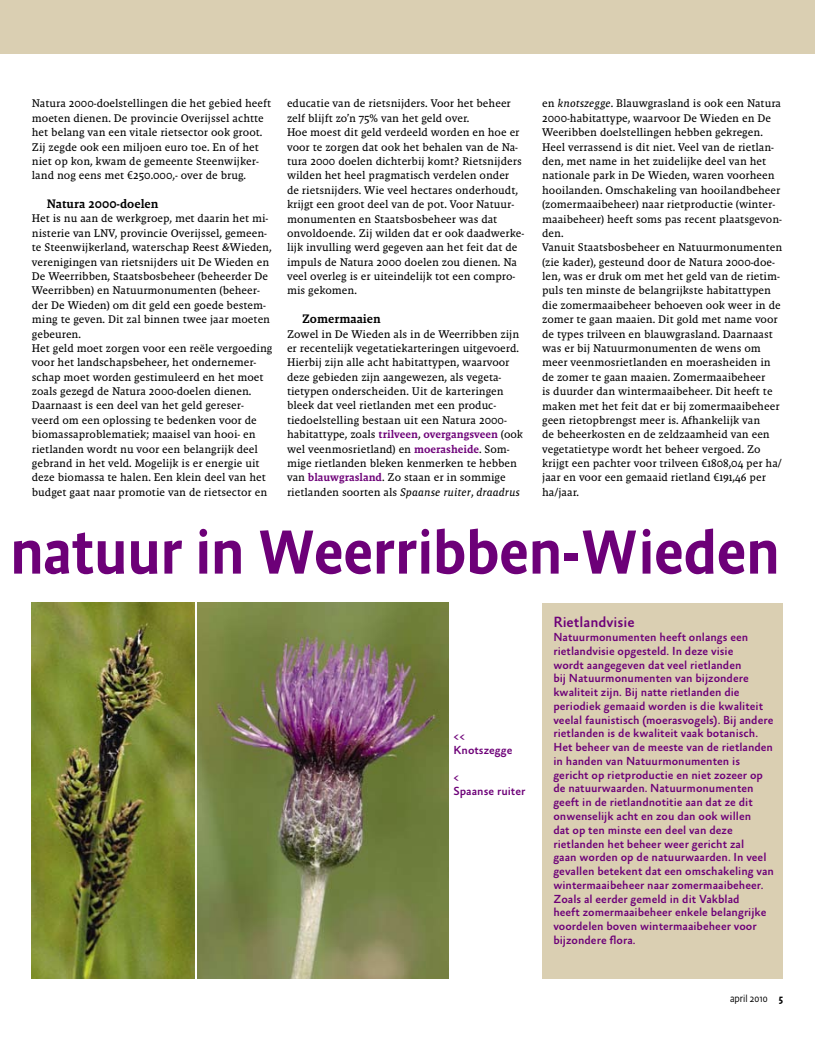
<style>
.page{position:relative;width:815px;height:1046px;background:#fff}
.page>*{position:absolute;margin:0;border:0;box-sizing:border-box;transform-origin:0 0}
.t1{font:500 63.12px "Absara Sans LF Head";color:#6d0078}
.t2{font:500 15px "Absara Sans";color:#6d0078}
.t3{font:12.5px "Malaga Med";color:#000}
.t4{font:500 11.88px/13.8px "Absara Sans";color:#6d0078}
.t5{font:11.25px/14.4px "Malaga Reg";color:#000}
.t6{font:300 10.38px "Absara Sans Head";color:#000}
.s1{font-family:"Malaga Med";color:#6d0078}
.s2{font-style:italic}
.s3{font-weight:500}
</style>
<div class="page">
<div style="left:0;top:0;width:815px;height:53px;background:#dacfb2"></div>
<img style="left:32px;top:602px;width:162px;height:376px">
<img style="left:197px;top:602px;width:252px;height:376px">
<div style="left:542px;top:602px;width:241px;height:376px;background:#dacfb2"></div>
<p class="t5" style="left:32px;top:96px;width:241px">Natura 2000-doelstellingen die het gebied heeft moeten dienen. De provincie Overijssel achtte het belang van een vitale rietsector ook groot.<br>Zij zegde ook een miljoen euro toe. En of het niet op kon, kwam de gemeente Steenwijker&shy;land nog eens met €250.000,- over de brug.</p>
<p class="t3" style="left:47px;top:197px;width:113px">Natura 2000-doelen</p>
<p class="t5" style="left:32px;top:211px;width:242px">Het is nu aan de werkgroep, met daarin het mi&shy;nisterie van LNV, provincie Overijssel, gemeen&shy;te Steenwijkerland, waterschap Reest &amp;Wieden, verenigingen van rietsnijders uit De Wieden en De Weerribben, Staatsbosbeheer (beheerder De Weerribben) en Natuurmonumenten (beheer&shy;der De Wieden) om dit geld een goede bestem&shy;ming te geven. Dit zal binnen twee jaar moeten gebeuren.<br>Het geld moet zorgen voor een reële vergoeding voor het landschapsbeheer, het ondernemer&shy;schap moet worden gestimuleerd en het moet zoals gezegd de Natura 2000-doelen dienen.<br>Daarnaast is een deel van het geld gereser&shy;veerd om een oplossing te bedenken voor de biomassaproblematiek; maaisel van hooi- en rietlanden wordt nu voor een belangrijk deel gebrand in het veld. Mogelijk is er energie uit deze biomassa te halen. Een klein deel van het budget gaat naar promotie van de rietsector en</p>
<p class="t5" style="left:287px;top:96px;width:239px">educatie van de rietsnijders. Voor het beheer zelf blijft zo’n 75% van het geld over.<br>Hoe moest dit geld verdeeld worden en hoe er voor te zorgen dat ook het behalen van de Na&shy;tura 2000 doelen dichterbij komt? Rietsnijders wilden het heel pragmatisch verdelen onder<br>de rietsnijders. Wie veel hectares onderhoudt, krijgt een groot deel van de pot. Voor Natuur&shy;monumenten en Staatsbosbeheer was dat onvoldoende. Zij wilden dat er ook daadwerke&shy;lijk invulling werd gegeven aan het feit dat de impuls de Natura 2000 doelen zou dienen. Na veel overleg is er uiteindelijk tot een compro&shy;mis gekomen.</p>
<p class="t3" style="left:302px;top:312px;width:80px">Zomermaaien</p>
<p class="t5" style="left:287px;top:326px;width:238px">Zowel in De Wieden als in de Weerribben zijn er recentelijk vegetatiekarteringen uitgevoerd.<br>Hierbij zijn alle acht habitattypen, waarvoor deze gebieden zijn aangewezen, als vegeta&shy;tietypen onderscheiden. Uit de karteringen bleek dat veel rietlanden met een produc&shy;tiedoelstelling bestaan uit een Natura 2000- habitattype, zoals <span class="s1">trilveen</span>, <span class="s1">overgangsveen</span> (ook wel veenmosrietland) en <span class="s1">moerasheide</span>. Som&shy;mige rietlanden bleken kenmerken te hebben van <span class="s1">blauwgrasland</span>. Zo staan er in sommige rietlanden soorten als <span class="s2">Spaanse ruiter</span>, <span class="s2">draadrus</span></p>
<p class="t5" style="left:542px;top:96px;width:242px">en <span class="s2">knotszegge</span>. Blauwgrasland is ook een Natura 2000-habitattype, waarvoor De Wieden en De Weeribben doelstellingen hebben gekregen.<br>Heel verrassend is dit niet. Veel van de rietlan&shy;den, met name in het zuidelijke deel van het nationale park in De Wieden, waren voorheen hooilanden. Omschakeling van hooilandbeheer (zomermaaibeheer) naar rietproductie (winter&shy;maaibeheer) heeft soms pas recent plaatsgevon&shy;den.<br>Vanuit Staatsbosbeheer en Natuurmonumenten (zie kader), gesteund door de Natura 2000-doe&shy;len, was er druk om met het geld van de rietim&shy;puls ten minste de belangrijkste habitattypen die zomermaaibeheer behoeven ook weer in de zomer te gaan maaien. Dit gold met name voor de types trilveen en blauwgrasland. Daarnaast was er bij Natuurmonumenten de wens om meer veenmosrietlanden en moerasheiden in de zomer te gaan maaien. Zomermaaibeheer<br>is duurder dan wintermaaibeheer. Dit heeft te maken met het feit dat er bij zomermaaibeheer geen rietopbrengst meer is. Afhankelijk van<br>de beheerkosten en de zeldzaamheid van een vegetatietype wordt het beheer vergoed. Zo krijgt een pachter voor trilveen €1808,04 per ha/ jaar en voor een gemaaid rietland €191,46 per ha/jaar.</p>
<h1 class="t1" style="left:10px;top:514px;width:771px">natuur in Weerribben-Wieden</h1>
<p class="t4" style="left:454px;top:729px;width:60px">&lt;&lt;<br>Knotszegge</p>
<p class="t4" style="left:454px;top:771px;width:73px">&lt;<br>Spaanse ruiter</p>
<h2 class="t2" style="left:553px;top:614px;width:83px">Rietlandvisie</h2>
<p class="t4" style="left:553px;top:630px;width:222px">Natuurmonumenten heeft onlangs een rietlandvisie opgesteld. In deze visie<br>wordt aangegeven dat veel rietlanden<br>bij Natuurmonumenten van bijzondere kwaliteit zijn. Bij natte rietlanden die periodiek gemaaid worden is die kwaliteit veelal faunistisch (moerasvogels). Bij andere rietlanden is de kwaliteit vaak botanisch.<br>Het beheer van de meeste van de rietlanden in handen van Natuurmonumenten is gericht op rietproductie en niet zozeer op de natuurwaarden. Natuurmonumenten geeft in de rietlandnotitie aan dat ze dit onwenselijk acht en zou dan ook willen<br>dat op ten minste een deel van deze rietlanden het beheer weer gericht zal<br>gaan worden op de natuurwaarden. In veel gevallen betekent dat een omschakeling van wintermaaibeheer naar zomermaaibeheer.<br>Zoals al eerder gemeld in dit Vakblad<br>heeft zomermaaibeheer enkele belangrijke voordelen boven wintermaaibeheer voor bijzondere flora.</p>
<p class="t6" style="left:730px;top:991px;width:55px">april 2010 <span class="s3">5</span></p>
</div>
